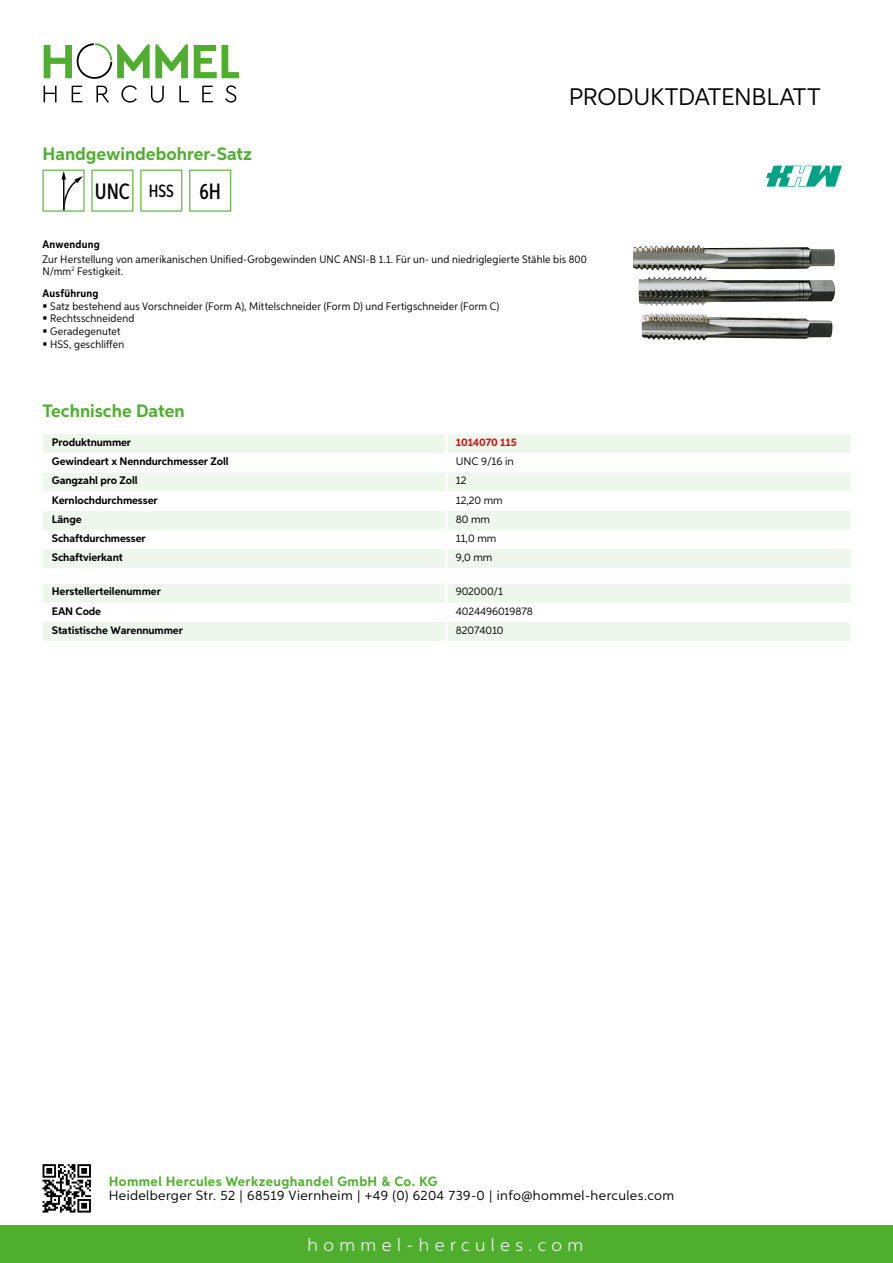
<style>
.page{position:relative;width:893px;height:1263px;background:#fff}
.page>*{position:absolute;margin:0;border:0;box-sizing:border-box;transform-origin:0 0}
.t1{font:24px "Aspira";letter-spacing:-.01em;color:#000}
.t2{font:500 22.2px "Aspira XX Nar";color:#000}
.t3{font:700 18px "Aspira";color:#50ae2f}
.t4{font:300 18px "Aspira";letter-spacing:.3em;color:#fff}
.t5{font:13.5px "Aspira";letter-spacing:.03em;color:#000}
.t6{font:700 13.5px "Aspira";letter-spacing:.03em;color:#50ae2f}
.t7{font:10.95px/12.8px "Aspira Nar";letter-spacing:.015em;color:#000}
.t8{font:700 10.95px "Aspira";letter-spacing:-.01em;color:#000}
.t9{font:10.95px "Aspira";letter-spacing:-.01em;color:#000}
.t10{font:700 10.95px "Aspira Nar";letter-spacing:.02em;color:#000}
.t11{font:700 10.95px "Aspira";letter-spacing:-.01em;color:#cd1013}
.s1{font-size:17.85px}
</style>
<div class="page">
<div style="left:0;top:1226px;width:893px;height:37px;background:#50ae2f"></div>
<svg style="left:43px;top:1164px;width:48px;height:48px"></svg>
<svg style="left:194px;top:45px;width:45px;height:33px"></svg>
<svg style="left:44px;top:43px;width:144px;height:36px"></svg>
<svg style="left:44px;top:86px;width:13px;height:16px"></svg>
<svg style="left:72px;top:86px;width:10px;height:16px"></svg>
<svg style="left:96px;top:86px;width:13px;height:16px"></svg>
<svg style="left:121px;top:85px;width:16px;height:18px"></svg>
<svg style="left:151px;top:86px;width:13px;height:17px"></svg>
<svg style="left:179px;top:86px;width:10px;height:16px"></svg>
<svg style="left:202px;top:86px;width:11px;height:16px"></svg>
<svg style="left:225px;top:85px;width:11px;height:18px"></svg>
<div style="left:43px;top:434px;width:807px;height:134px;background:#eef7eb"></div>
<svg style="left:43px;top:453px;width:807px;height:96px"></svg>
<hr style="left:445px;top:434px;width:3px;height:19px;background:#fff">
<hr style="left:445px;top:453px;width:3px;height:19px;background:#fff">
<hr style="left:445px;top:472px;width:3px;height:20px;background:#fff">
<hr style="left:445px;top:492px;width:3px;height:19px;background:#fff">
<hr style="left:445px;top:511px;width:3px;height:19px;background:#fff">
<hr style="left:445px;top:530px;width:3px;height:19px;background:#fff">
<hr style="left:445px;top:549px;width:3px;height:19px;background:#fff">
<svg style="left:43px;top:584px;width:807px;height:57px"></svg>
<hr style="left:445px;top:622px;width:3px;height:19px;background:#fff">
<svg style="left:43px;top:170px;width:42px;height:42px"></svg>
<svg style="left:91px;top:170px;width:42px;height:42px"></svg>
<svg style="left:140px;top:170px;width:42px;height:42px"></svg>
<svg style="left:189px;top:170px;width:42px;height:42px"></svg>
<img style="left:633px;top:245px;width:202px;height:35px">
<svg style="left:766px;top:166px;width:76px;height:21px"></svg>
<h3 class="t3" style="left:43px;top:142px;width:211px">Handgewindebohrer-Satz</h3>
<h2 class="t2" style="left:95px;top:178px;width:128px">UNC <span class="s1">HSS</span> 6H</h2>
<h1 class="t1" style="left:569px;top:82px;width:253px">Produktdatenblatt</h1>
<p class="t10" style="left:43px;top:237px;width:59px">Anwendung</p>
<p class="t7" style="left:43px;top:253px;width:546px;line-height:12px">Zur Herstellung von amerikanischen Unified-Grobgewinden UNC ANSI-B 1.1. Für un- und niedriglegierte Stähle bis 800<br>N/mm<sup>2</sup> Festigkeit.</p>
<p class="t10" style="left:43px;top:286px;width:58px">Ausführung</p>
<p class="t7" style="left:50px;top:299px;width:451px">Satz bestehend aus Vorschneider (Form A), Mittelschneider (Form D) und Fertigschneider (Form C)<br>Rechtsschneidend<br>Geradegenutet<br>HSS, geschliffen</p>
<h3 class="t3" style="left:43px;top:400px;width:144px">Technische Daten</h3>
<p class="t8" style="left:52px;top:436px;width:81px">Produktnummer</p>
<p class="t11" style="left:456px;top:436px;width:62px">1014070 115</p>
<p class="t8" style="left:52px;top:455px;width:178px">Gewindeart x Nenndurchmesser Zoll</p>
<p class="t9" style="left:456px;top:455px;width:59px">UN C 9/16 in</p>
<p class="t8" style="left:52px;top:474px;width:87px">Gangzahl pro Zoll</p>
<p class="t9" style="left:456px;top:474px;width:12px">12</p>
<p class="t8" style="left:52px;top:493px;width:107px">Kernlochdurchmesser</p>
<p class="t9" style="left:456px;top:493px;width:48px">12,20 mm</p>
<p class="t8" style="left:52px;top:512px;width:31px">Länge</p>
<p class="t9" style="left:456px;top:512px;width:36px">80 mm</p>
<p class="t8" style="left:52px;top:531px;width:95px">Schaftdurchmesser</p>
<p class="t9" style="left:456px;top:531px;width:42px">11,0 mm</p>
<p class="t8" style="left:52px;top:550px;width:72px">Schaftvierkant</p>
<p class="t9" style="left:456px;top:550px;width:38px">9,0 mm</p>
<p class="t8" style="left:52px;top:585px;width:111px">Herstellerteilenummer</p>
<p class="t9" style="left:456px;top:585px;width:49px">902000/1</p>
<p class="t8" style="left:52px;top:604px;width:51px">EAN Code</p>
<p class="t9" style="left:456px;top:604px;width:79px">4024496019878</p>
<p class="t8" style="left:52px;top:623px;width:132px">Statistische Warennummer</p>
<p class="t9" style="left:456px;top:623px;width:49px">82074010</p>
<p class="t6" style="left:109px;top:1172px;width:330px">Hommel Hercules Werkzeughandel GmbH &amp; Co. KG</p>
<p class="t5" style="left:109px;top:1187px;width:567px">Heidelberger Str. 52 | 68519 Viernheim | +49 (0) 6204 739-0 | info@hommel-hercules.com</p>
<h3 class="t4" style="left:307px;top:1234px;width:277px">hommel-hercules.com</h3>
</div>
